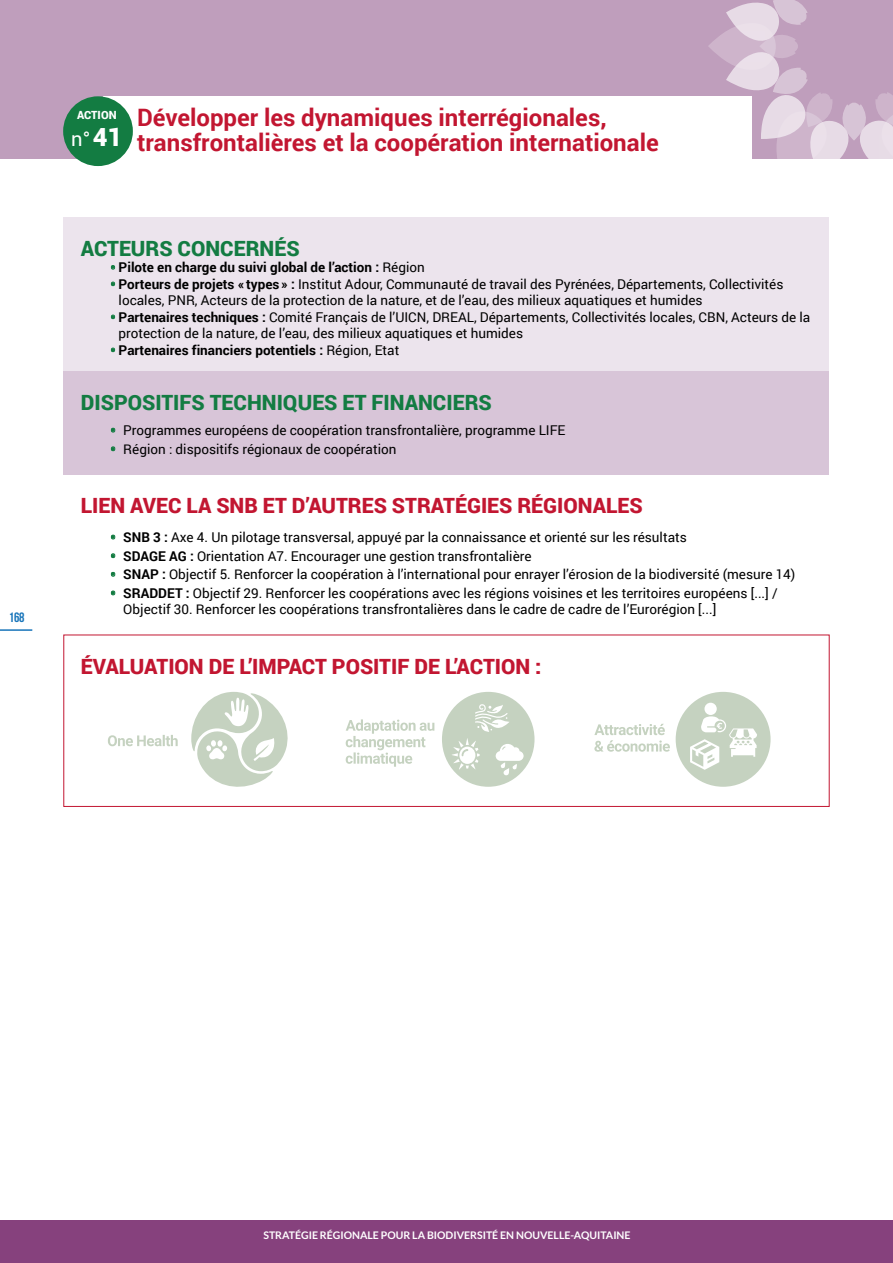
<style>
.page{position:relative;width:893px;height:1263px;background:#fff}
.page>*{position:absolute;margin:0;border:0;box-sizing:border-box;transform-origin:0 0}
.Titre_bis{font:700 24px/25.5px "Roboto";color:#c21631}
._08_Lien_avec_la_SNB{font:900 21px "Roboto";color:#c21631}
._09_Evaluation_de_l{font:900 21px "Roboto";color:#c21631}
._07_Dispositifs_tech{font:900 21px "Roboto";color:#137c42}
._06_Acteurs_concerné{font:900 21px "Roboto";color:#137c42}
.Bulle_ACTION_bis{font:20.25px "Roboto";color:#fff}
._06_Acteurs_concerné-2{font:13.5px/16.5px "Roboto";color:#000}
._06_Acteurs_concerné-3{font:700 13.5px "Roboto";color:#000}
.t1{font:700 13.5px "Bebas Neue";color:#1875ba}
.Bulle_ACTION_bis-2{font:900 11.25px "Roboto";color:#fff}
.t2{font:700 10.5px "Lato";color:#fff}
.s1{font-weight:900;font-size:25.5px}
.s2{color:#137c42}
.s3{font-weight:400}
.s4{font-weight:700;color:#137c42}
.s5{font-weight:700}
.s6{font-weight:900;color:#137c42}
</style>
<div class="page">
<div style="left:0;top:1220px;width:893px;height:43px;background:#86417d"></div>
<div style="left:0;top:0;width:893px;height:159px;background:#bf9ebc"></div>
<div style="left:64px;top:217px;width:765px;height:62px;background:#ece4ed"></div>
<div style="left:64px;top:258px;width:765px;height:68px;background:#ece4ed"></div>
<div style="left:64px;top:324px;width:765px;height:52px;background:#ece4ed"></div>
<div style="left:64px;top:371px;width:765px;height:62px;background:#d8c5d8"></div>
<div style="left:64px;top:423px;width:765px;height:51px;background:#d8c5d8"></div>
<div style="left:63px;top:635px;width:767px;height:172px;border:1px solid #c21631"></div>
<svg style="left:108px;top:735px;width:70px;height:11px"></svg>
<svg style="left:191px;top:692px;width:97px;height:95px"></svg>
<svg style="left:346px;top:719px;width:88px;height:48px"></svg>
<svg style="left:442px;top:692px;width:92px;height:95px"></svg>
<svg style="left:594px;top:724px;width:76px;height:28px"></svg>
<svg style="left:676px;top:692px;width:95px;height:95px"></svg>
<svg style="left:708px;top:0;width:185px;height:159px"></svg>
<hr style="left:0;top:629px;width:32px;height:2px;background:#1875ba">
<div style="left:103px;top:96px;width:649px;height:81px;background:#fff"></div>
<div style="left:63px;top:96px;width:70px;height:70px;background:#137c42;border-radius:50%"></div>
<p class="t1" style="left:9px;top:610px;width:17px">168</p>
<p class="Bulle_ACTION_bis-2" style="left:77px;top:108px;width:41px">ACTION</p>
<p class="Bulle_ACTION_bis" style="left:71px;top:124px;width:53px">n°<span class="s1">41</span></p>
<p class="Titre_bis" style="left:137px;top:103px;width:523px">Développer les dynamiques interrégionales, transfrontalières et la coopération internationale</p>
<p class="_06_Acteurs_concerné" style="left:81px;top:234px;width:220px">ACTEURS CONCERNÉS</p>
<p class="_06_Acteurs_concerné-3" style="left:111px;top:258px;width:316px"><span class="s2">•</span> Pilote en charge du suivi global de l’action : <span class="s3">Région</span></p>
<p class="_06_Acteurs_concerné-2" style="left:119px;top:275px;width:666px;text-indent:-8px"><span class="s4">•</span> <span class="s5">Porteurs de projets « types» :</span> Institut Adour, Communauté de travail des Pyrénées, Départements, Collectivités locales, PNR, Acteurs de la protection de la nature, et de l’eau, des milieux aquatiques et humides</p>
<p class="_06_Acteurs_concerné-2" style="left:119px;top:308px;width:693px;text-indent:-8px"><span class="s4">•</span> <span class="s5">Partenaires techniques :</span> Comité Français de l’UICN, DREAL, Départements, Collectivités locales, CBN, Acteurs de la protection de la nature, de l’eau, des milieux aquatiques et humides</p>
<p class="_06_Acteurs_concerné-3" style="left:111px;top:341px;width:290px"><span class="s2">•</span> Partenaires financiers potentiels : <span class="s3">Région, Etat</span></p>
<p class="_07_Dispositifs_tech" style="left:81px;top:388px;width:412px">DISPOSITIFS TECHNIQUES ET FINANCIERS</p>
<p class="_06_Acteurs_concerné-2" style="left:111px;top:422px;width:456px"><span class="s6">•</span> Programmes européens de coopération transfrontalière, programme LIFE</p>
<p class="_06_Acteurs_concerné-2" style="left:111px;top:440px;width:287px"><span class="s6">•</span> Région : dispositifs régionaux de coopération</p>
<p class="_08_Lien_avec_la_SNB" style="left:81px;top:490px;width:563px">LIEN AVEC LA SNB ET D’AUTRES STRATÉGIES RÉGIONALES</p>
<p class="_06_Acteurs_concerné-2" style="left:111px;top:528px;width:578px"><span class="s6">•</span> <span class="s5">SNB 3 :</span> Axe 4. Un pilotage transversal, appuyé par la connaissance et orienté sur les résultats</p>
<p class="_06_Acteurs_concerné-2" style="left:111px;top:547px;width:422px"><span class="s6">•</span> <span class="s5">SDAGE AG :</span> Orientation A7. Encourager une gestion transfrontalière</p>
<p class="_06_Acteurs_concerné-2" style="left:111px;top:566px;width:686px"><span class="s6">•</span> <span class="s5">SNAP :</span> Objectif 5. Renforcer la coopération à l’international pour enrayer l’érosion de la biodiversité (mesure 14)</p>
<p class="_06_Acteurs_concerné-2" style="left:123px;top:584px;width:656px;text-indent:-13px"><span class="s6">•</span> <span class="s5">SRADDET :</span> Objectif 29. Renforcer les coopérations avec les régions voisines et les territoires européens [...] /<br>Objectif 30. Renforcer les coopérations transfrontalières dans le cadre de cadre de l’Eurorégion [...]</p>
<p class="_09_Evaluation_de_l" style="left:81px;top:652px;width:462px">ÉVALUATION DE L’IMPACT POSITIF DE L’ACTION :</p>
<p class="t2" style="left:263px;top:1229px;width:369px">STRATÉGIE RÉGIONALE POUR LA BIODIVERSITÉ EN NOUVELLE-AQUITAINE</p>
</div>
